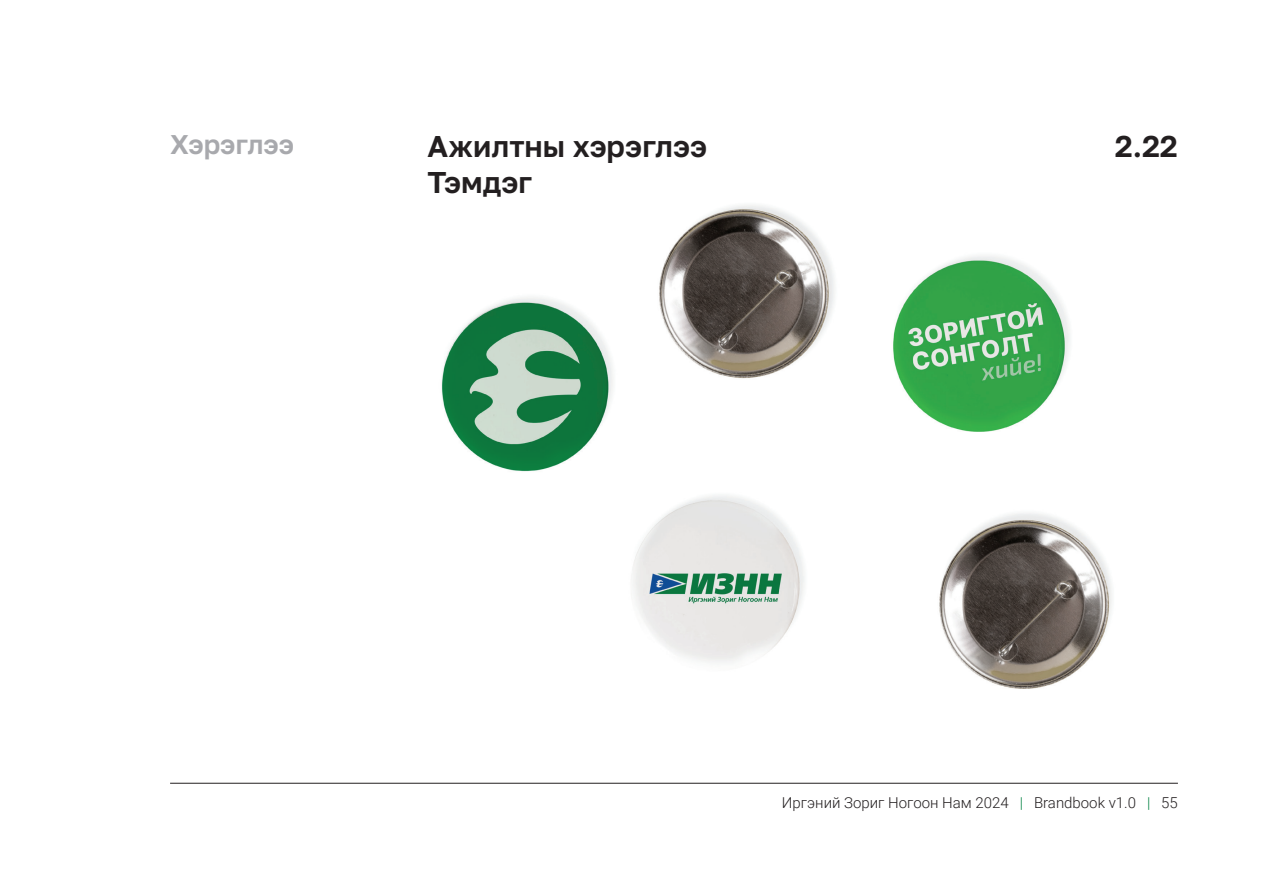
<style>
.page{position:relative;width:1263px;height:893px;background:#fff}
.page>*{position:absolute;margin:0;border:0;box-sizing:border-box;transform-origin:0 0}
.t1{font:600 30px/36px "Golos Text";color:#231f20}
.t2{font:600 27px "Golos Text";color:#a8a9ad}
.t3{font:300 15px "Roboto";color:#231f20}
.s1{color:#008141}
</style>
<div class="page">
<hr style="left:170px;top:783px;width:1008px;height:1px;background:#231f20">
<img style="left:441px;top:205px;width:671px;height:484px">
<h2 class="t2" style="left:170px;top:128px;width:125px">Хэрэглээ</h2>
<h1 class="t1" style="left:1115px;top:128px;width:65px">2.22</h1>
<h1 class="t1" style="left:427px;top:128px;width:281px">Ажилтны хэрэглээ<br>Тэмдэг</h1>
<p class="t3" style="left:782px;top:792px;width:397px">Иргэний Зориг Ногоон Нам 2024 <span class="s1">|</span> Brandbook v1.0 <span class="s1">|</span> 55</p>
</div>
